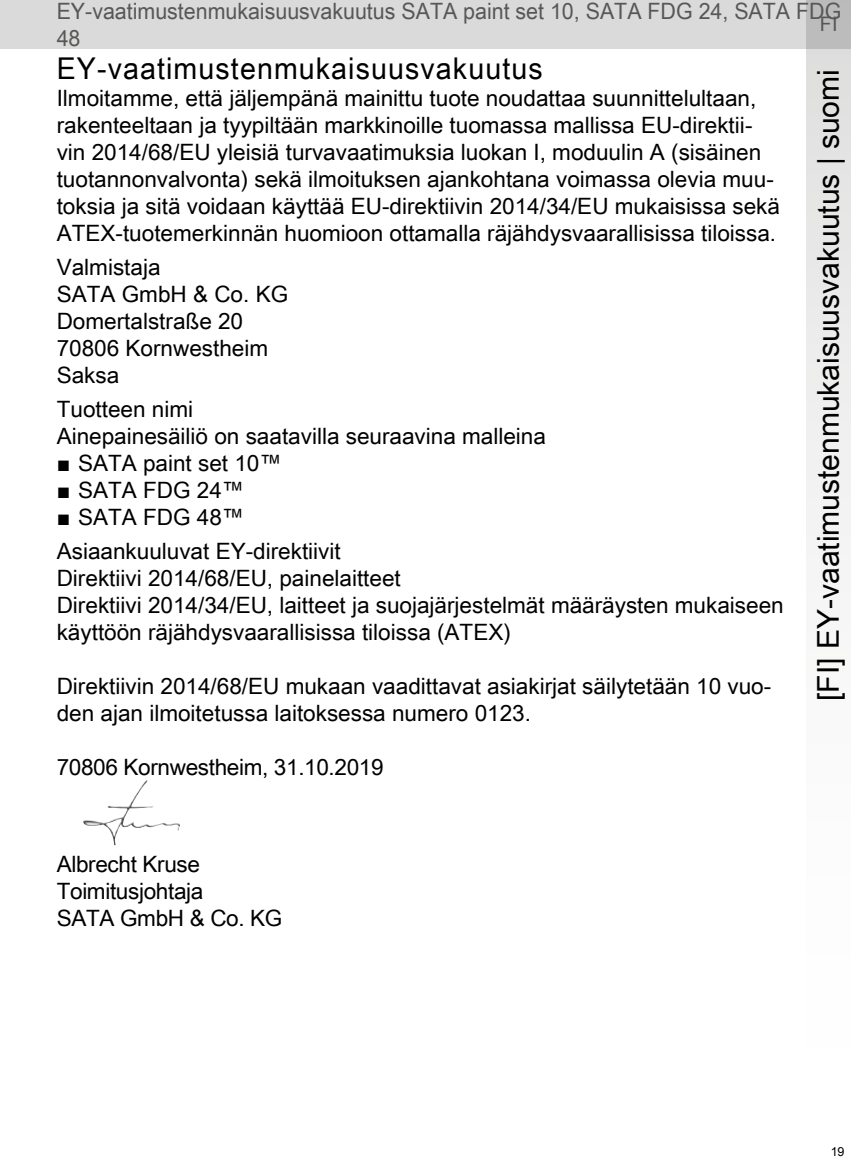
<style>
.page{position:relative;width:851px;height:1170px;background:#fff}
.page>*{position:absolute;margin:0;border:0;box-sizing:border-box;transform-origin:0 0}
.t1{font:30px "Arial Unicode MS";color:#000}
.t2{font:30px "Arial Unicode MS";letter-spacing:.04em;color:#000;scale:.95 1}
.t3{font:22.5px/27px "Arial Unicode MS";color:#000}
.t4{font:22.5px/27px "Arial Unicode MS";color:#575756;scale:.95 1}
.t5{font:20px "Arial Unicode MS";color:#575756}
.t6{font:12.5px "Arial";color:#000}
.s1{font-family:"Arial"}
</style>
<div class="page">
<div style="left:0;top:0;width:850px;height:49px;background:#dadada"></div>
<svg style="left:806px;top:0;width:44px;height:555px"></svg>
<img style="left:83px;top:780px;width:97px;height:65px">
<p class="t4" style="left:57px;top:-3px;width:827px">EY-vaatimustenmukaisuusvakuutus SATA paint set 10, SATA FDG 24, SATA FDG<br>48</p>
<h1 class="t2" style="left:57px;top:46px;width:513px">EY-vaatimustenmukaisuusvakuutus</h1>
<p class="t3" style="left:57px;top:84px;width:724px">Ilmoitamme, että jäljempänä mainittu tuote noudattaa suunnittelultaan, rakenteeltaan ja tyypiltään markkinoille tuomassa mallissa EU-direktii&shy;vin 2014/68/EU yleisiä turvavaatimuksia luokan I, moduulin A (sisäinen tuotannonvalvonta) sekä ilmoituksen ajankohtana voimassa olevia muu&shy;toksia ja sitä voidaan käyttää EU-direktiivin 2014/34/EU mukaisissa sekä ATEX-tuotemerkinnän huomioon ottamalla räjähdysvaarallisissa tiloissa.</p>
<p class="t3" style="left:57px;top:253px;width:233px">Valmistaja<br>SATA GmbH &amp; Co. KG<br>Domertalstraße 20<br>70806 Kornwestheim<br>Saksa</p>
<p class="t3" style="left:57px;top:395px;width:490px">Tuotteen nimi<br>Ainepainesäiliö on saatavilla seuraavina malleina</p>
<p class="t3" style="left:57px;top:449px;width:227px"><span class="s1">■</span> SATA paint set 10™</p>
<p class="t3" style="left:57px;top:476px;width:189px"><span class="s1">■</span> SATA FDG 24™</p>
<p class="t3" style="left:57px;top:499px;width:285px;line-height:34px"><span class="s1">■</span> SATA FDG 48™<br>Asiaankuuluvat EY-direktiivit</p>
<p class="t3" style="left:57px;top:564px;width:728px">Direktiivi 2014/68/EU, painelaitteet<br>Direktiivi 2014/34/EU, laitteet ja suojajärjestelmät määräysten mukaiseen käyttöön räjähdysvaarallisissa tiloissa (ATEX)</p>
<p class="t3" style="left:57px;top:672px;width:716px">Direktiivin 2014/68/EU mukaan vaadittavat asiakirjat säilytetään 10 vuo&shy;den ajan ilmoitetussa laitoksessa numero 0123.</p>
<p class="t3" style="left:57px;top:753px;width:328px">70806 Kornwestheim, 31.10.2019</p>
<p class="t5" style="left:819px;top:10px;width:19px">FI</p>
<h1 class="t1" style="left:806px;top:700px;width:633px;rotate:-90deg">[FI] EY-vaatimustenmukaisuusvakuutus | suomi</h1>
<p class="t3" style="left:57px;top:850px;width:227px">Albrecht Kruse<br>Toimitusjohtaja<br>SATA GmbH &amp; Co. KG</p>
<p class="t6" style="left:830px;top:1143px;width:15px">19</p>
</div>
